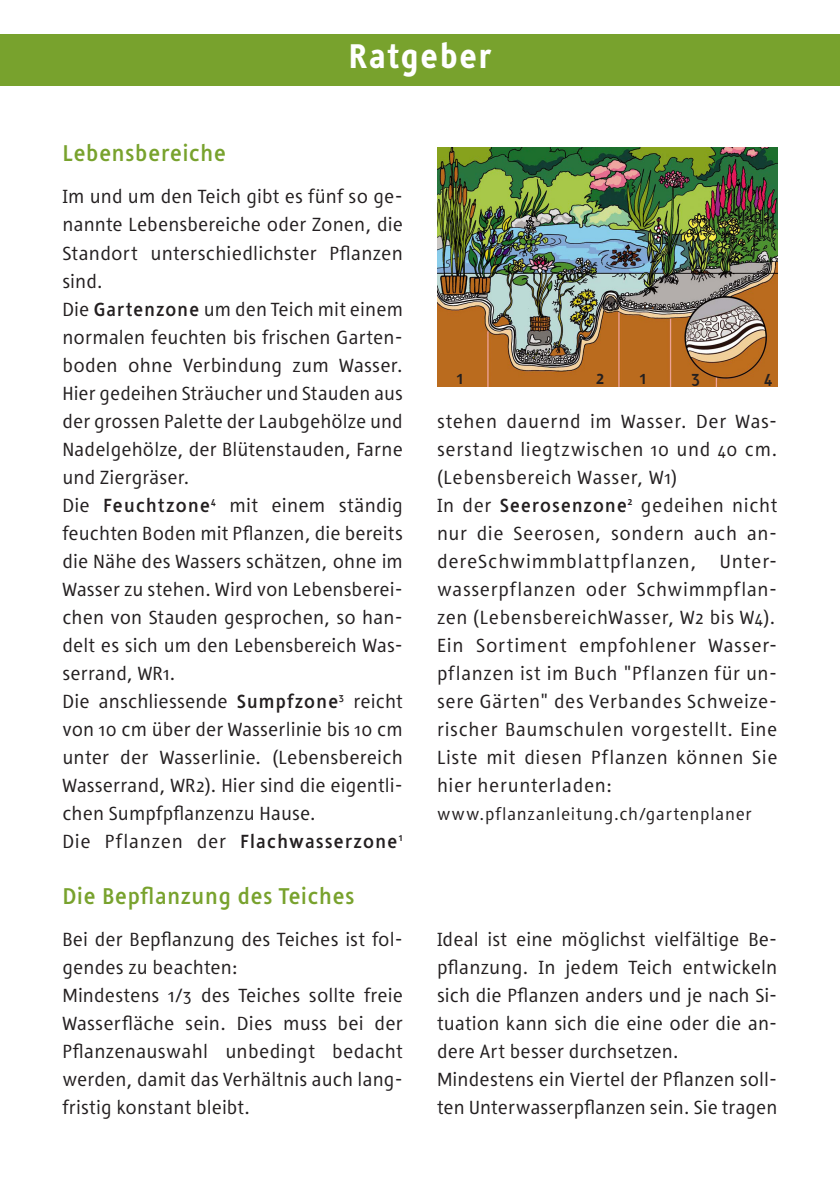
<style>
.page{position:relative;width:840px;height:1191px;background:#fff}
.page>*{position:absolute;margin:0;border:0;box-sizing:border-box;transform-origin:0 0}
._02_Headline{font:900 36px "Tara";letter-spacing:.01em;color:#fff}
._04_Thementitel{font:700 24px "Tara";letter-spacing:.01em;color:#78a22d}
._06_Grundtext{font:20px/28px "Tara";letter-spacing:.005em;color:#231f20;text-align:justify}
._06_Grundtext-2{font:700 20px "Tara";letter-spacing:.035em;color:#231f20}
._06_Grundtext-3{font:18px "Tara";letter-spacing:.035em;color:#231f20}
.s1{font-weight:700}
.s2{font-weight:400}
</style>
<div class="page">
<div style="left:0;top:34px;width:839px;height:51px;background:#78a22d"></div>
<img style="left:437px;top:147px;width:340px;height:240px">
<p class="_02_Headline" style="left:348px;top:37px;width:145px">Ratgeber</p>
<p class="_04_Thementitel" style="left:62px;top:140px;width:165px">Lebensbereiche</p>
<p class="_06_Grundtext" style="left:62px;top:183px;width:342px">Im und um den Teich gibt es fünf so ge&shy;nannte Lebensbereiche oder Zonen, die Standort unterschiedlichster Pflanzen sind.</p>
<p class="_06_Grundtext" style="left:62px;top:295px;width:342px">Die <span class="s1">Gartenzone</span> um den Teich mit einem normalen feuchten bis frischen Garten&shy;boden ohne Verbindung zum Wasser.<br>Hier gedeihen Sträucher und Stauden aus der grossen Palette der Laubgehölze und Nadelgehölze, der Blütenstauden, Farne und Ziergräser.</p>
<p class="_06_Grundtext" style="left:62px;top:491px;width:342px">Die <span class="s1">Feuchtzone</span><sup>4</sup> mit einem ständig feuchten Boden mit Pflanzen, die bereits die Nähe des Wassers schätzen, ohne im Wasser zu stehen. Wird von Lebensberei&shy;chen von Stauden gesprochen, so han&shy;delt es sich um den Lebensbereich Was&shy;serrand, WR1.</p>
<p class="_06_Grundtext" style="left:62px;top:687px;width:342px">Die anschliessende <span class="s1">Sumpfzone</span><sup>3</sup> reicht von 10 cm über der Wasserlinie bis 10 cm unter der Wasserlinie. (Lebensbereich Wasserrand, WR2). Hier sind die eigentli&shy;chen Sumpfpflanzenzu Hause.</p>
<p class="_06_Grundtext-2" style="left:62px;top:830px;width:342px"><span class="s2">Die Pflanzen der</span> Flachwasserzone<sup>1</sup></p>
<p class="_04_Thementitel" style="left:62px;top:882px;width:293px">Die Bepflanzung des Teiches</p>
<p class="_06_Grundtext" style="left:62px;top:925px;width:342px">Bei der Bepflanzung des Teiches ist fol&shy;gendes zu beachten:</p>
<p class="_06_Grundtext" style="left:62px;top:981px;width:342px">Mindestens 1/3 des Teiches sollte freie Wasserfläche sein. Dies muss bei der Pflanzenauswahl unbedingt bedacht werden, damit das Verhältnis auch lang&shy;fristig konstant bleibt.</p>
<p class="_06_Grundtext-2" style="left:456px;top:366px;width:8px">1</p>
<p class="_06_Grundtext-2" style="left:595px;top:366px;width:11px">2</p>
<p class="_06_Grundtext-2" style="left:639px;top:366px;width:8px">1</p>
<p class="_06_Grundtext-2" style="left:690px;top:366px;width:11px">3</p>
<p class="_06_Grundtext-2" style="left:763px;top:366px;width:10px">4</p>
<p class="_06_Grundtext" style="left:437px;top:407px;width:342px">stehen dauernd im Wasser. Der Was&shy;serstand liegtzwischen 10 und 40 cm. (Lebensbereich Wasser, W1)</p>
<p class="_06_Grundtext" style="left:437px;top:491px;width:342px">In der <span class="s1">Seerosenzone</span><sup>2</sup> gedeihen nicht nur die Seerosen, sondern auch an&shy;dereSchwimmblattpflanzen, Unter&shy;wasserpflanzen oder Schwimmpflan&shy;zen (LebensbereichWasser, W2 bis W4).</p>
<p class="_06_Grundtext" style="left:437px;top:631px;width:342px">Ein Sortiment empfohlener Wasser&shy;pflanzen ist im Buch "Pflanzen für un&shy;sere Gärten" des Verbandes Schweize&shy;rischer Baumschulen vorgestellt. Eine Liste mit diesen Pflanzen können Sie hier herunterladen:</p>
<p class="_06_Grundtext-3" style="left:437px;top:804px;width:316px">www.pflanzanleitung.ch/gartenplaner</p>
<p class="_06_Grundtext" style="left:437px;top:925px;width:342px">Ideal ist eine möglichst vielfältige Be&shy;pflanzung. In jedem Teich entwickeln sich die Pflanzen anders und je nach Si&shy;tuation kann sich die eine oder die an&shy;dere Art besser durchsetzen.</p>
<p class="_06_Grundtext" style="left:437px;top:1065px;width:342px">Mindestens ein Viertel der Pflanzen soll&shy;ten Unterwasserpflanzen sein. Sie tragen</p>
</div>
